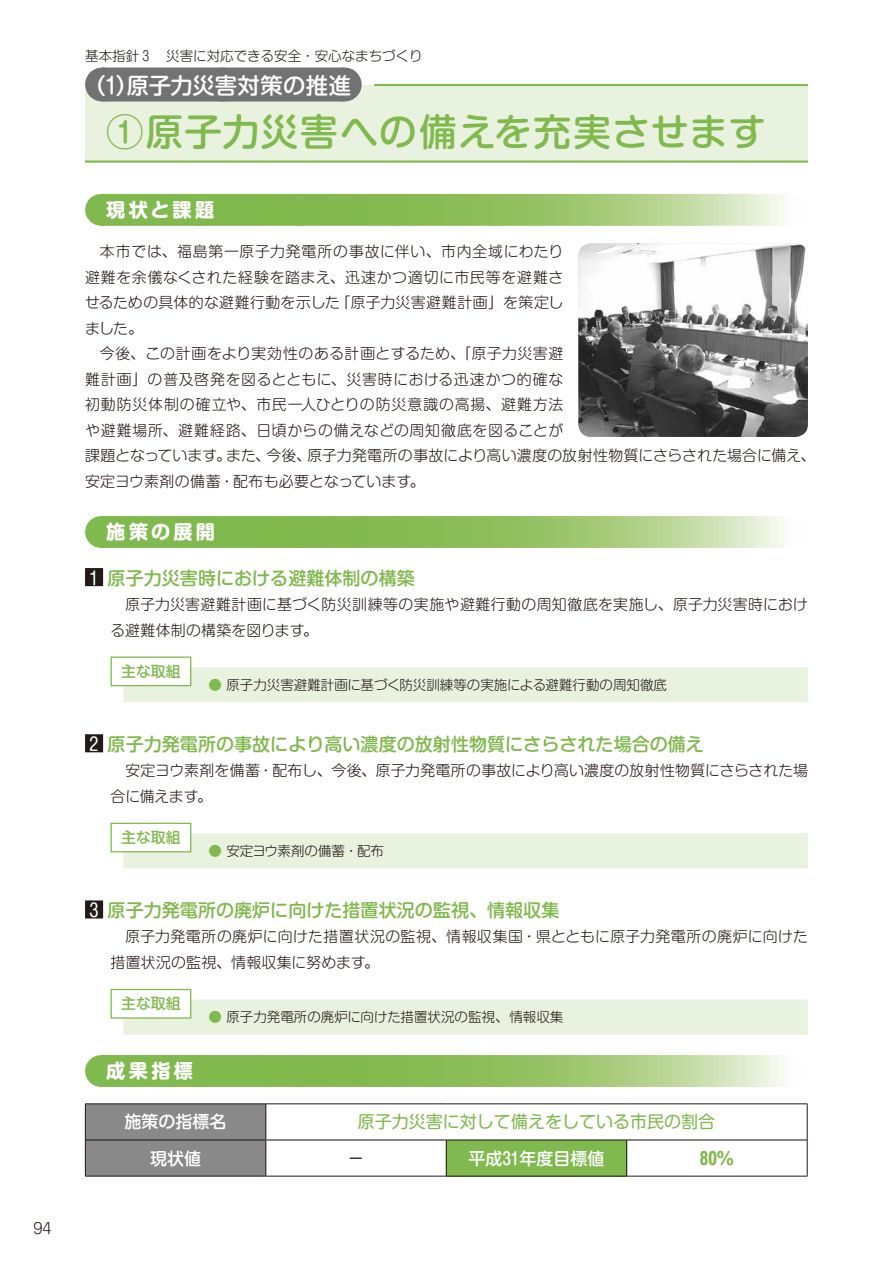
<style>
.page{position:relative;width:893px;height:1263px;background:#fff}
.page>*{position:absolute;margin:0;border:0;box-sizing:border-box;transform-origin:0 0}
.t1{font:500 37.5px "Shin M Go Pro";letter-spacing:.035em;color:#80b94d}
.t2{font:500 22.35px "Shin M Go Pro";letter-spacing:.005em;color:#fff}
.t3{font:700 19.2px "Shin M Go Pro";letter-spacing:.18em;color:#fff}
.t4{font:500 18px "Shin M Go Pro";color:#80b94d}
.t5{font:16.95px "Shin M Go Pro";color:#80b94d}
.t6{font:500 16.95px "Shin M Go Pro";color:#fff}
.t7{font:700 16.95px "Shin M Go Pro";color:#80b94d}
.t8{font:16.95px "Shin M Go Pro";color:#231916}
.t9{font:300 14.85px/25.5px "Shin M Go Pro";letter-spacing:.025em;color:#231916}
.t10{font:300 14.85px/25.5px "Shin M Go Pro";letter-spacing:.005em;color:#231916}
.t11{font:500 14.85px "Shin M Go Pro";color:#80b94d}
.t12{font:300 13.5px "Shin M Go Pro";color:#231916}
.s1{font-weight:400;color:#fff}
.s2{color:#80b94d}
</style>
<div class="page">
<svg style="left:102px;top:194px;width:682px;height:32px;background:#a0ca79"></svg>
<svg style="left:200px;top:194px;width:543px;height:32px;background:#97c469"></svg>
<svg style="left:102px;top:516px;width:682px;height:32px;background:#9fca79"></svg>
<svg style="left:200px;top:516px;width:543px;height:32px;background:#97c369"></svg>
<div style="left:85px;top:568px;width:18px;height:18px;background:#231916"></div>
<div style="left:85px;top:734px;width:18px;height:18px;background:#231916"></div>
<div style="left:85px;top:900px;width:18px;height:18px;background:#231916"></div>
<svg style="left:102px;top:1055px;width:682px;height:32px;background:#9fca79"></svg>
<svg style="left:200px;top:1055px;width:543px;height:32px;background:#97c369"></svg>
<div style="left:123px;top:667px;width:685px;height:35px;background:#e9f2df"></div>
<div style="left:123px;top:833px;width:685px;height:35px;background:#e9f2df"></div>
<div style="left:123px;top:999px;width:685px;height:35px;background:#e9f2df"></div>
<div style="left:86px;top:1104px;width:179px;height:72px;background:#898989"></div>
<div style="left:446px;top:1140px;width:181px;height:36px;background:#80b94d"></div>
<hr style="left:265px;top:1104px;width:1px;height:35px;background:#231916">
<hr style="left:86px;top:1139px;width:180px;height:1px;background:#231916">
<hr style="left:266px;top:1139px;width:180px;height:1px;background:#231916">
<hr style="left:265px;top:1140px;width:1px;height:36px;background:#231916">
<hr style="left:446px;top:1139px;width:181px;height:1px;background:#231916">
<hr style="left:446px;top:1140px;width:1px;height:36px;background:#231916">
<hr style="left:627px;top:1139px;width:180px;height:1px;background:#231916">
<hr style="left:626px;top:1140px;width:1px;height:36px;background:#231916">
<hr style="left:85px;top:1103px;width:181px;height:1px;background:#231916">
<hr style="left:85px;top:1104px;width:1px;height:36px;background:#231916">
<hr style="left:266px;top:1103px;width:180px;height:1px;background:#231916">
<hr style="left:446px;top:1103px;width:181px;height:1px;background:#231916">
<hr style="left:627px;top:1103px;width:180px;height:1px;background:#231916">
<hr style="left:807px;top:1104px;width:1px;height:36px;background:#231916">
<hr style="left:85px;top:1140px;width:1px;height:36px;background:#231916">
<hr style="left:807px;top:1140px;width:1px;height:36px;background:#231916">
<hr style="left:85px;top:1176px;width:181px;height:1px;background:#231916">
<hr style="left:266px;top:1176px;width:180px;height:1px;background:#231916">
<hr style="left:446px;top:1176px;width:181px;height:1px;background:#231916">
<hr style="left:627px;top:1176px;width:180px;height:1px;background:#231916">
<img style="left:578px;top:243px;width:230px;height:194px">
<div style="left:111px;top:657px;width:80px;height:29px;background:#fff"></div>
<div style="left:111px;top:656px;width:80px;height:30px;border:1px solid #80b94d"></div>
<div style="left:111px;top:823px;width:80px;height:29px;background:#fff"></div>
<div style="left:111px;top:823px;width:80px;height:29px;border:1px solid #80b94d"></div>
<div style="left:111px;top:989px;width:80px;height:29px;background:#fff"></div>
<div style="left:111px;top:989px;width:80px;height:30px;border:1px solid #80b94d"></div>
<div style="left:85px;top:85px;width:723px;height:77px;background:#e9f2df"></div>
<hr style="left:374px;top:84px;width:434px;height:2px;background:#80b94d">
<hr style="left:85px;top:161px;width:723px;height:2px;background:#80b94d">
<div style="left:102px;top:68px;width:242px;height:34px;background:#727272"></div>
<svg style="left:223px;top:101px;width:60px;height:1px"></svg>
<hr style="left:344px;top:68px;width:1px;height:34px;background:#727272">
<p class="t9" style="left:33px;top:1213px;width:20px">94</p>
<p class="t12" style="left:85px;top:45px;width:339px">基本指針 3 　災害に対応できる安全・安心なまちづくり</p>
<h2 class="t2" style="left:83px;top:67px;width:269px">（1）原子力災害対策の推進</h2>
<h1 class="t1" style="left:106px;top:101px;width:661px">①原子力災害への備えを充実させます</h1>
<p class="t3" style="left:106px;top:194px;width:110px">現状と課題</p>
<p class="t9" style="left:85px;top:237px;width:480px;text-align:justify;text-indent:15px">本市では、福島第一原子力発電所の事故に伴い、市内全域にわたり避難を余儀なくされた経験を踏まえ、迅速かつ適切に市民等を避難させるための具体的な避難行動を示した「原子力災害避難計画」を策定しました。</p>
<p class="t9" style="left:85px;top:339px;width:732px;text-indent:15px">今後、この計画をより実効性のある計画とするため、「原子力災害避<br>難計画」の普及啓発を図るとともに、災害時における迅速かつ的確な<br>初動防災体制の確立や、市民一人ひとりの防災意識の高揚、避難方法<br>や避難場所、避難経路、日頃からの備えなどの周知徹底を図ることが<br>課題となっています。また、今後、原子力発電所の事故により高い濃度の放射性物質にさらされた場合に備え、安定ヨウ素剤の備蓄・配布も必要となっています。</p>
<p class="t3" style="left:106px;top:516px;width:110px">施策の展開</p>
<p class="t4" style="left:90px;top:563px;width:327px"><span class="s1">1</span> 原子力災害時における避難体制の構築</p>
<p class="t9" style="left:111px;top:590px;width:699px;text-indent:15px">原子力災害避難計画に基づく防災訓練等の実施や避難行動の周知徹底を実施し、原子力災害時における避難体制の構築を図ります。</p>
<p class="t11" style="left:121px;top:659px;width:61px">主な取組</p>
<p class="t12" style="left:208px;top:674px;width:460px"><span class="s2">●</span> 原子力災害避難計画に基づく防災訓練等の実施による避難行動の周知徹底</p>
<p class="t4" style="left:90px;top:729px;width:616px"><span class="s1">2</span> 原子力発電所の事故により高い濃度の放射性物質にさらされた場合の備え</p>
<p class="t10" style="left:111px;top:756px;width:699px;text-indent:15px">安定ヨウ素剤を備蓄・配布し、今後、原子力発電所の事故により高い濃度の放射性物質にさらされた場合に備えます。</p>
<p class="t11" style="left:121px;top:825px;width:61px">主な取組</p>
<p class="t12" style="left:208px;top:840px;width:177px"><span class="s2">●</span> 安定ヨウ素剤の備蓄・配布</p>
<p class="t4" style="left:90px;top:895px;width:471px"><span class="s1">3</span> 原子力発電所の廃炉に向けた措置状況の監視、情報収集</p>
<p class="t9" style="left:111px;top:922px;width:699px;text-indent:15px">原子力発電所の廃炉に向けた措置状況の監視、情報収集国・県とともに原子力発電所の廃炉に向けた措置状況の監視、情報収集に努めます。</p>
<p class="t11" style="left:121px;top:992px;width:61px">主な取組</p>
<p class="t12" style="left:208px;top:1006px;width:356px"><span class="s2">●</span> 原子力発電所の廃炉に向けた措置状況の監視、情報収集</p>
<p class="t3" style="left:106px;top:1055px;width:88px">成果指標</p>
<p class="t6" style="left:125px;top:1108px;width:104px">施策の指標名</p>
<p class="t5" style="left:358px;top:1108px;width:359px">原子力災害に対して備えをしている市民の割合</p>
<p class="t6" style="left:150px;top:1144px;width:53px">現状値</p>
<p class="t8" style="left:348px;top:1144px;width:19px">－</p>
<p class="t6" style="left:468px;top:1144px;width:138px">平成31年度目標値</p>
<p class="t7" style="left:700px;top:1144px;width:36px">80％</p>
</div>
